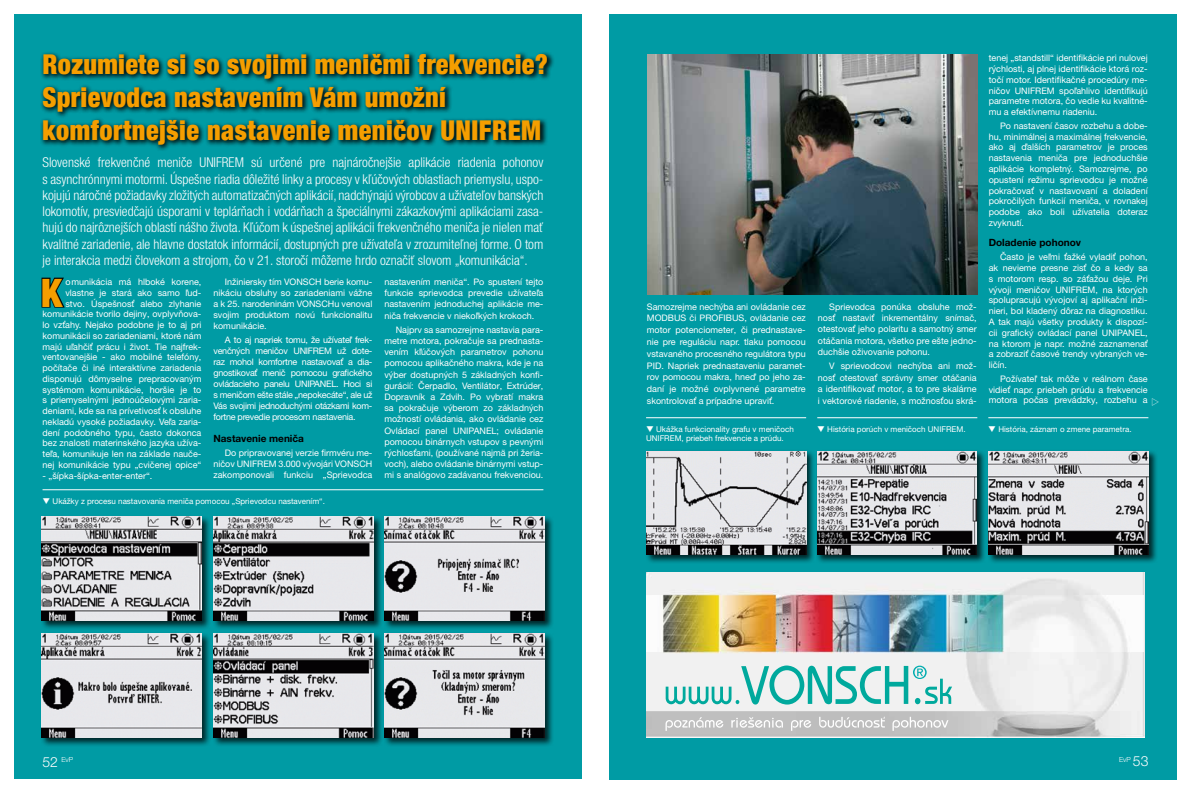
<style>
.page{position:relative;width:1191px;height:794px;background:#fff}
.page>*{position:absolute;margin:0;border:0;box-sizing:border-box;transform-origin:0 0}
.t1{font:900 condensed 39.1px "Helvetica Neue LT Com";color:#f59e00;scale:.96 1}
.t2{font:900 condensed 27.3px/32.8px "Helvetica Neue LT Com";letter-spacing:.015em;color:#f59e00;scale:.96 1}
.t3{font:300 condensed 13.6px/16.3px "Helvetica Neue LT Pro";color:#fff;text-align:justify}
.t4{font:700 10px "Helvetica Neue CE";color:#000}
.t5{font:9px/10.8px "Helvetica Neue CE";color:#fff;text-align:justify}
.t6{font:8px/9.2px "Helvetica Neue CE";color:#fff}
.t7{font:200 8px "Koz Go Pr 6 N";color:#fff}
.t8{font:300 7px "Helvetica Neue CE";color:#fff}
.s1{font-size:14px}
</style>
<div class="page">
<div style="left:14px;top:14px;width:567px;height:765px;background:#009ba4"></div>
<div style="left:609px;top:14px;width:567px;height:766px;background:#009ba4"></div>
<div style="left:40px;top:51px;width:515px;height:101px;background:#000;opacity:.86"></div>
<svg style="left:41px;top:277px;width:24px;height:31px"></svg>
<hr style="left:43px;top:489px;width:500px;height:1px;background:#fff">
<img style="left:647px;top:572px;width:497px;height:165px">
<img style="left:647px;top:596px;width:496px;height:56px">
<div style="left:40px;top:515px;width:171px;height:115px;background:#000;opacity:.75"></div>
<img style="left:42px;top:517px;width:159px;height:103px">
<div style="left:40px;top:632px;width:171px;height:114px;background:#000;opacity:.75"></div>
<img style="left:42px;top:633px;width:159px;height:104px">
<div style="left:212px;top:515px;width:171px;height:115px;background:#000;opacity:.75"></div>
<img style="left:214px;top:517px;width:159px;height:103px">
<div style="left:383px;top:515px;width:171px;height:115px;background:#000;opacity:.75"></div>
<img style="left:385px;top:517px;width:159px;height:103px">
<div style="left:645px;top:449px;width:170px;height:115px;background:#000;opacity:.75"></div>
<img style="left:646px;top:451px;width:160px;height:104px">
<div style="left:815px;top:449px;width:171px;height:115px;background:#000;opacity:.75"></div>
<img style="left:817px;top:451px;width:159px;height:104px">
<div style="left:987px;top:449px;width:171px;height:115px;background:#000;opacity:.75"></div>
<img style="left:988px;top:451px;width:160px;height:104px">
<div style="left:212px;top:632px;width:171px;height:114px;background:#000;opacity:.75"></div>
<img style="left:214px;top:633px;width:159px;height:104px">
<div style="left:383px;top:632px;width:171px;height:114px;background:#000;opacity:.75"></div>
<img style="left:385px;top:633px;width:159px;height:104px">
<hr style="left:646px;top:417px;width:160px;height:1px;background:#fff">
<hr style="left:817px;top:417px;width:160px;height:1px;background:#fff">
<hr style="left:988px;top:417px;width:160px;height:1px;background:#fff">
<img style="left:648px;top:55px;width:329px;height:240px">
<h2 class="t2" style="left:43px;top:48px;width:528px">Rozumiete si so svojimi meničmi frekvencie?<br>Sprievodca nastavením Vám umožní komfortnejšie nastavenie meničov UNIFREM</h2>
<p class="t3" style="left:43px;top:154px;width:502px">Slovenské frekvenčné meniče UNIFREM sú určené pre najnáročnejšie aplikácie riadenia pohonov s asynchrónnymi motormi. Úspešne riadia dôležité linky a procesy v kľúčových oblastiach priemyslu, uspo&shy;kojujú náročné požiadavky zložitých automatizačných aplikácií, nadchýnajú výrobcov a užívateľov banských lokomotív, presviedčajú úsporami v teplárňach i vodárňach a špeciálnymi zákazkovými aplikáciami zasa&shy;hujú do najrôznejších oblastí nášho života. Kľúčom k úspešnej aplikácii frekvenčného meniča je nielen mať kvalitné zariadenie, ale hlavne dostatok informácií, dostupných pre užívateľa v zrozumiteľnej forme. O tom je interakcia medzi človekom a strojom, čo v 21. storočí môžeme hrdo označiť slovom „komunikácia“.</p>
<p class="t5" style="left:43px;top:277px;width:160px;text-align:right">omunikácia má hlboké korene, vlastne je stará ako samo ľud-<br>stvo. Úspešnosť alebo zlyhanie komunikácie tvorilo dejiny, ovplyvňova&shy;lo vzťahy. Nejako podobne je to aj pri komunikácii so zariadeniami, ktoré nám majú uľahčiť prácu i život. Tie najfrek&shy;ventovanejšie - ako mobilné telefóny, počítače či iné interaktívne zariadenia disponujú dômyselne prepracovaným systémom komunikácie, horšie je to s priemyselnými jednoúčelovými zaria&shy;deniami, kde sa na prívetivosť k obsluhe nekladú vysoké požiadavky. Veľa zaria&shy;dení podobného typu, často dokonca bez znalosti materinského jazyka užíva&shy;teľa, komunikuje len na základe nauče&shy;nej komunikácie typu „cvičenej opice“</p>
<p class="t5" style="left:43px;top:471px;width:111px">- „šípka-šípka-enter-enter“.</p>
<h1 class="t1" style="left:41px;top:269px;width:23px">K</h1>
<p class="t5" style="left:213px;top:277px;width:160px;text-indent:11px">Inžiniersky tím VONSCH berie komu&shy;nikáciu obsluhy so zariadeniami vážne a k 25. narodeninám VONSCHu venoval svojim produktom novú funkcionalitu komunikácie.</p>
<p class="t5" style="left:213px;top:335px;width:160px;text-indent:11px">A to aj napriek tomu, že užívateľ frek&shy;venčných meničov UNIFREM už dote&shy;raz mohol komfortne nastavovať a dia&shy;gnostikovať menič pomocou grafického ovládacieho panelu UNIPANEL. Hoci si s meničom ešte stále „nepokecáte“, ale už Vás svojimi jednoduchými otázkami kom&shy;fortne prevedie procesom nastavenia.</p>
<p class="t4" style="left:213px;top:432px;width:92px">Nastavenie meniča</p>
<p class="t5" style="left:213px;top:448px;width:160px;text-indent:11px">Do pripravovanej verzie firmvéru me&shy;ničov UNIFREM 3.000 vývojári VONSCH zakomponovali funkciu „Sprievodca</p>
<p class="t5" style="left:384px;top:277px;width:160px;line-height:11.2px">nastavením meniča“. Po spustení tejto funkcie sprievodca prevedie užívateľa nastavením jednoduchej aplikácie me&shy;niča frekvencie v niekoľkých krokoch.</p>
<p class="t5" style="left:384px;top:325px;width:160px;line-height:11.2px;text-indent:11px">Najprv sa samozrejme nastavia para&shy;metre motora, pokračuje sa prednasta&shy;vením kľúčových parametrov pohonu pomocou aplikačného makra, kde je na výber dostupných 5 základných konfi&shy;gurácií: Čerpadlo, Ventilátor, Extrúder, Dopravník a Zdvih. Po vybratí makra sa pokračuje výberom zo základných možností ovládania, ako ovládanie cez Ovládací panel UNIPANEL; ovládanie pomocou binárnych vstupov s pevnými rýchlosťami, (používané najmä pri žeria&shy;voch), alebo ovládanie binárnymi vstup&shy;mi s analógovo zadávanou frekvenciou.</p>
<p class="t6" style="left:43px;top:497px;width:284px">❑ Ukážky z procesu nastavovania meniča pomocou „Sprievodcu nastavením“.</p>
<p class="t5" style="left:647px;top:301px;width:160px;line-height:11.8px">Samozrejme nechýba ani ovládanie cez MODBUS či PROFIBUS, ovládanie cez motor potenciometer, či prednastave&shy;nie pre reguláciu napr. tlaku pomocou vstavaného procesného regulátora typu PID. Napriek prednastaveniu paramet&shy;rov pomocou makra, hneď po jeho za&shy;daní je možné ovplyvnené parametre skontrolovať a prípadne upraviť.</p>
<p class="t5" style="left:818px;top:301px;width:160px;line-height:11.4px;text-indent:11px">Sprievodca ponúka obsluhe mož&shy;nosť nastaviť inkrementálny snímač, otestovať jeho polaritu a samotný smer otáčania motora, všetko pre ešte jedno&shy;duchšie oživovanie pohonu.</p>
<p class="t5" style="left:818px;top:361px;width:160px;line-height:11.4px;text-indent:11px">V sprievodcovi nechýba ani mož&shy;nosť otestovať správny smer otáčania a identifikovať motor, a to pre skalárne i vektorové riadenie, s možnosťou skrá-</p>
<p class="t5" style="left:988px;top:53px;width:160px">tenej „standstill“ identifikácie pri nulovej rýchlosti, aj plnej identifikácie ktorá roz&shy;točí motor. Identifikačné procedúry me&shy;ničov UNIFREM spoľahlivo identifikujú parametre motora, čo vedie ku kvalitné&shy;mu a efektívnemu riadeniu.</p>
<p class="t5" style="left:988px;top:121px;width:160px;text-indent:11px">Po nastavení časov rozbehu a dobe&shy;hu, minimálnej a maximálnej frekvencie, ako aj ďalších parametrov je proces nastavenia meniča pre jednoduchšie aplikácie kompletný. Samozrejme, po opustení režimu sprievodcu je možné pokračovať v nastavovaní a doladení pokročilých funkcií meniča, v rovnakej podobe ako boli užívatelia doteraz zvyknutí.</p>
<p class="t4" style="left:988px;top:237px;width:94px">Doladenie pohonov</p>
<p class="t5" style="left:988px;top:252px;width:160px;text-indent:11px">Často je veľmi ťažké vyladiť pohon, ak nevieme presne zisť čo a kedy sa s motorom resp. so záťažou deje. Pri vývoji meničov UNIFREM, na ktorých spolupracujú vývojoví aj aplikační inži&shy;nieri, bol kladený dôraz na diagnostiku.<br>A tak majú všetky produkty k dispozí&shy;cii grafický ovládací panel UNIPANEL, na ktorom je napr. možné zaznamenať a zobraziť časové trendy vybraných ve&shy;ličín.</p>
<p class="t5" style="left:988px;top:374px;width:160px;text-indent:11px">Požívateľ tak môže v reálnom čase vidieť napr. priebeh prúdu a frekvencie motora počas prevádzky, rozbehu a</p>
<p class="t7" style="left:1151px;top:397px;width:9px">▷</p>
<p class="t6" style="left:646px;top:425px;width:149px">❑ Ukážka funkcionality grafu v meničoch<br>UNIFREM, priebeh frekvencie a prúdu.</p>
<p class="t6" style="left:817px;top:425px;width:150px">❑ História porúch v meničoch UNIFREM.</p>
<p class="t6" style="left:988px;top:425px;width:145px">❑ História, záznam o zmene parametra.</p>
<p class="t8" style="left:43px;top:755px;width:32px"><span class="s1">52</span> EvP</p>
<p class="t8" style="left:1119px;top:755px;width:31px">EvP <span class="s1">53</span></p>
</div>
